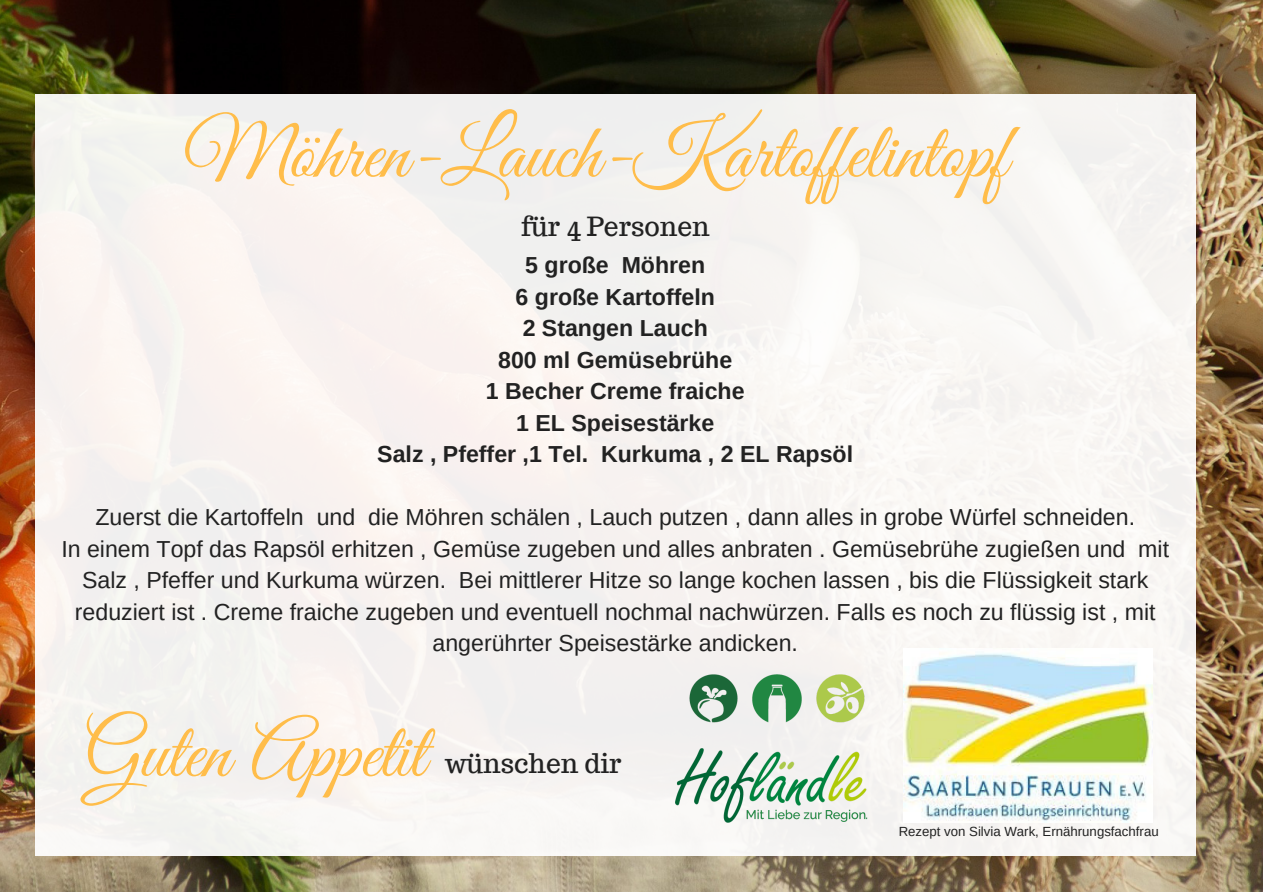
<style>
.page{position:relative;width:1263px;height:893px;background:#fff}
.page>*{position:absolute;margin:0;border:0;box-sizing:border-box;transform-origin:0 0}
.t1{font:79.35px "Great Vibes";color:#ffbd4a}
.t2{font:26.4px "Trocchi";color:#222}
.t3{font:23.1px/31.5px "Arimo";color:#222;text-align:center}
.t4{font:700 23.1px/31.5px "Arimo";color:#222;text-align:center}
.t5{font:13.2px "Arimo";color:#222}
</style>
<div class="page">
<img style="left:0;top:0;width:1263px;height:892px">
<div style="left:35px;top:94px;width:1161px;height:762px;background:#f7f3f0"></div>
<img style="left:675px;top:674px;width:193px;height:149px">
<img style="left:903px;top:649px;width:250px;height:173px">
<h1 class="t1" style="left:184px;top:109px;width:825px">Möhren-Lauch-Kartof elintopf</h1>
<p class="t2" style="left:521px;top:209px;width:190px">für 4 Personen</p>
<p class="t4" style="left:377px;top:250px;width:477px">5 große Möhren<br>6 große Kartoffeln<br>2 Stangen Lauch<br>800 ml Gemüsebrühe<br>1 Becher Creme fraiche<br>1 EL Speisestärke<br>Salz , Pfeffer ,1 Tel. Kurkuma , 2 EL Rapsöl</p>
<p class="t3" style="left:61px;top:501px;width:1109px">Zuerst die Kartoffeln und die Möhren schälen , Lauch putzen , dann alles in grobe Würfel schneiden.<br>In einem Topf das Rapsöl erhitzen , Gemüse zugeben und alles anbraten . Gemüsebrühe zugießen und mit Salz , Pfeffer und Kurkuma würzen. Bei mittlerer Hitze so lange kochen lassen , bis die Flüssigkeit stark reduziert ist . Creme fraiche zugeben und eventuell nochmal nachwürzen. Falls es noch zu flüssig ist , mit angerührter Speisestärke andicken.</p>
<h1 class="t1" style="left:84px;top:708px;width:343px">Guten Appetit</h1>
<p class="t2" style="left:445px;top:746px;width:178px">wünschen dir</p>
<p class="t5" style="left:899px;top:824px;width:262px">Rezept von Silvia Wark, Ernährungsfachfrau</p>
</div>
